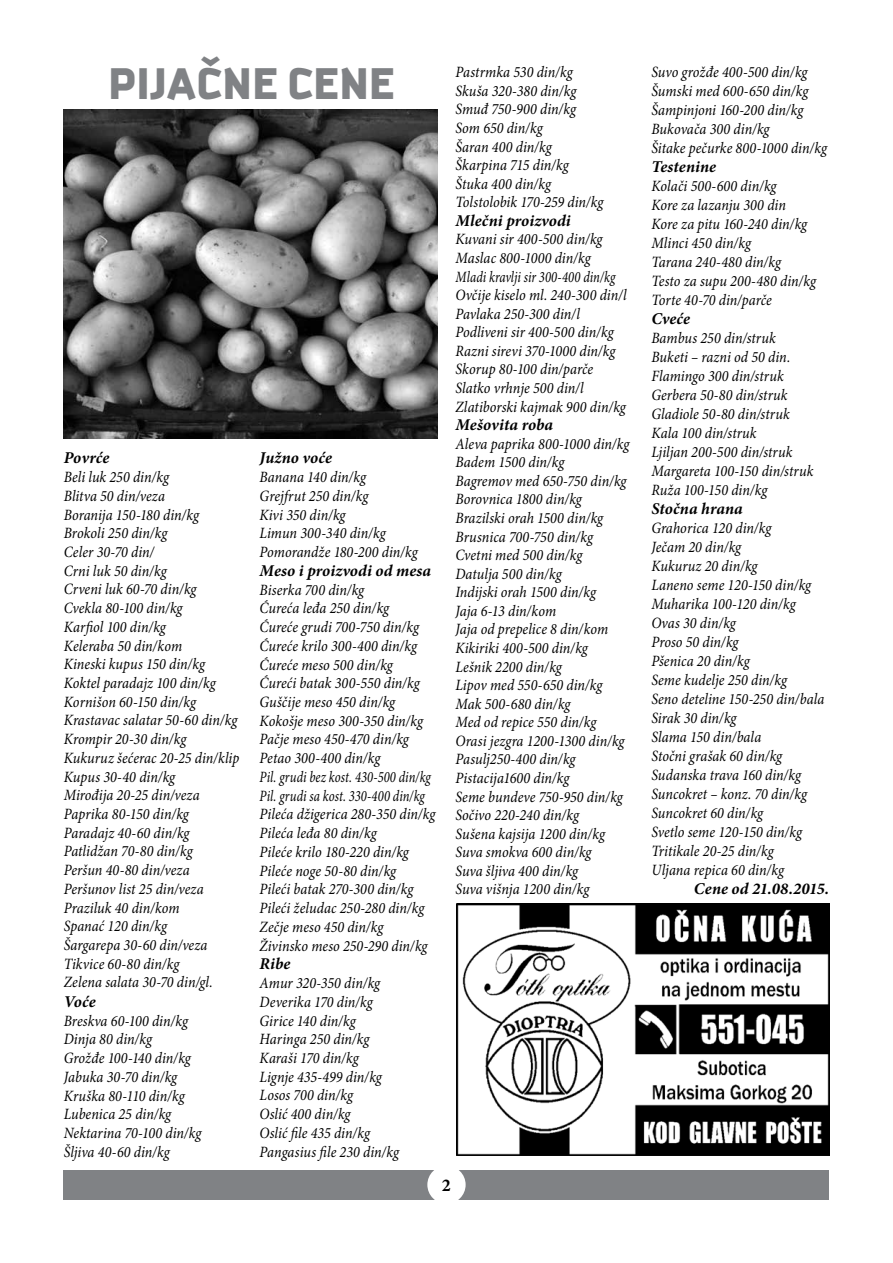
<style>
.page{position:relative;width:893px;height:1263px;background:#fff}
.page>*{position:absolute;margin:0;border:0;box-sizing:border-box;transform-origin:0 0}
.t1{font:900 48px "Kautiva Pro";color:#808285}
.t2{font:700 18px "Minion Pro";color:#000}
.t3{font:italic 700 16.5px "Minion Pro";letter-spacing:.005em;color:#000}
.t4{font:italic 15.75px/18.8px "Minion Pro";color:#000;scale:.9 1}
</style>
<div class="page">
<div style="left:64px;top:1170px;width:765px;height:29px;background:#808285"></div>
<div style="left:427px;top:1165px;width:39px;height:39px;background:#fff;border-radius:50%"></div>
<img style="left:456px;top:904px;width:373px;height:252px">
<img style="left:64px;top:109px;width:373px;height:330px">
<h1 class="t1" style="left:108px;top:57px;width:288px">PIJAČNE CENE</h1>
<p class="t3" style="left:64px;top:446px;width:47px">Povrće</p>
<p class="t4" style="left:64px;top:468px;width:197px">Beli luk 250 din/kg<br>Blitva 50 din/veza<br>Boranija 150-180 din/kg<br>Brokoli 250 din/kg<br>Celer 30-70 din/<br>Crni luk 50 din/kg<br>Crveni luk 60-70 din/kg<br>Cvekla 80-100 din/kg<br>Karfiol 100 din/kg<br>Keleraba 50 din/kom<br>Kineski kupus 150 din/kg<br>Koktel paradajz 100 din/kg<br>Kornišon 60-150 din/kg<br>Krastavac salatar 50-60 din/kg<br>Krompir 20-30 din/kg<br>Kukuruz šećerac 20-25 din/klip<br>Kupus 30-40 din/kg<br>Mirođija 20-25 din/veza<br>Paprika 80-150 din/kg<br>Paradajz 40-60 din/kg<br>Patlidžan 70-80 din/kg<br>Peršun 40-80 din/veza<br>Peršunov list 25 din/veza<br>Praziluk 40 din/kom<br>Spanać 120 din/kg<br>Šargarepa 30-60 din/veza<br>Tikvice 60-80 din/kg<br>Zelena salata 30-70 din/gl.</p>
<p class="t3" style="left:64px;top:990px;width:33px">Voće</p>
<p class="t4" style="left:64px;top:1011px;width:155px">Breskva 60-100 din/kg<br>Dinja 80 din/kg<br>Grožđe 100-140 din/kg<br>Jabuka 30-70 din/kg<br>Kruška 80-110 din/kg<br>Lubenica 25 din/kg<br>Nektarina 70-100 din/kg<br>Šljiva 40-60 din/kg</p>
<p class="t3" style="left:260px;top:446px;width:74px">Južno voće</p>
<p class="t4" style="left:260px;top:468px;width:177px">Banana 140 din/kg<br>Grejfrut 250 din/kg<br>Kivi 350 din/kg<br>Limun 300-340 din/kg<br>Pomorandže 180-200 din/kg</p>
<p class="t3" style="left:260px;top:559px;width:173px">Meso i proizvodi od mesa</p>
<p class="t4" style="left:260px;top:580px;width:197px">Biserka 700 din/kg<br>Ćureća leđa 250 din/kg<br>Ćureće grudi 700-750 din/kg<br>Ćureće krilo 300-400 din/kg<br>Ćureće meso 500 din/kg<br>Ćureći batak 300-550 din/kg<br>Guščije meso 450 din/kg<br>Kokošje meso 300-350 din/kg<br>Pačje meso 450-470 din/kg<br>Petao 300-400 din/kg<br>Pil. grudi bez kost. 430-500 din/kg<br>Pil. grudi sa kost. 330-400 din/kg<br>Pileća džigerica 280-350 din/kg<br>Pileća leđa 80 din/kg<br>Pileće krilo 180-220 din/kg<br>Pileće noge 50-80 din/kg<br>Pileći batak 270-300 din/kg<br>Pileći želudac 250-280 din/kg<br>Zečje meso 450 din/kg<br>Živinsko meso 250-290 din/kg</p>
<p class="t3" style="left:260px;top:952px;width:32px">Ribe</p>
<p class="t4" style="left:260px;top:973px;width:156px">Amur 320-350 din/kg<br>Deverika 170 din/kg<br>Girice 140 din/kg<br>Haringa 250 din/kg<br>Karaši 170 din/kg<br>Lignje 435-499 din/kg<br>Losos 700 din/kg<br>Oslić 400 din/kg<br>Oslić file 435 din/kg<br>Pangasius file 230 din/kg</p>
<p class="t4" style="left:455px;top:63px;width:166px">Pastrmka 530 din/kg<br>Skuša 320-380 din/kg<br>Smuđ 750-900 din/kg<br>Som 650 din/kg<br>Šaran 400 din/kg<br>Škarpina 715 din/kg<br>Štuka 400 din/kg<br>Tolstolobik 170-259 din/kg</p>
<p class="t3" style="left:455px;top:209px;width:117px">Mlečni proizvodi</p>
<p class="t4" style="left:455px;top:230px;width:192px">Kuvani sir 400-500 din/kg<br>Maslac 800-1000 din/kg<br>Mladi kravlji sir 300-400 din/kg<br>Ovčije kiselo ml. 240-300 din/l<br>Pavlaka 250-300 din/l<br>Podliveni sir 400-500 din/kg<br>Razni sirevi 370-1000 din/kg<br>Skorup 80-100 din/parče<br>Slatko vrhnje 500 din/l<br>Zlatiborski kajmak 900 din/kg</p>
<p class="t3" style="left:455px;top:413px;width:99px">Mešovita roba</p>
<p class="t4" style="left:455px;top:434px;width:195px">Aleva paprika 800-1000 din/kg<br>Badem 1500 din/kg<br>Bagremov med 650-750 din/kg<br>Borovnica 1800 din/kg<br>Brazilski orah 1500 din/kg<br>Brusnica 700-750 din/kg<br>Cvetni med 500 din/kg<br>Datulja 500 din/kg<br>Indijski orah 1500 din/kg<br>Jaja 6-13 din/kom<br>Jaja od prepelice 8 din/kom<br>Kikiriki 400-500 din/kg<br>Lešnik 2200 din/kg<br>Lipov med 550-650 din/kg<br>Mak 500-680 din/kg<br>Med od repice 550 din/kg<br>Orasi jezgra 1200-1300 din/kg<br>Pasulj250-400 din/kg<br>Pistacija1600 din/kg<br>Seme bundeve 750-950 din/kg<br>Sočivo 220-240 din/kg<br>Sušena kajsija 1200 din/kg<br>Suva smokva 600 din/kg<br>Suva šljiva 400 din/kg<br>Suva višnja 1200 din/kg</p>
<p class="t2" style="left:442px;top:1173px;width:10px">2</p>
<p class="t4" style="left:651px;top:63px;width:197px">Suvo grožđe 400-500 din/kg<br>Šumski med 600-650 din/kg<br>Šampinjoni 160-200 din/kg<br>Bukovača 300 din/kg<br>Šitake pečurke 800-1000 din/kg</p>
<p class="t3" style="left:651px;top:155px;width:66px">Testenine</p>
<p class="t4" style="left:651px;top:177px;width:185px">Kolači 500-600 din/kg<br>Kore za lazanju 300 din<br>Kore za pitu 160-240 din/kg<br>Mlinci 450 din/kg<br>Tarana 240-480 din/kg<br>Testo za supu 200-480 din/kg<br>Torte 40-70 din/parče</p>
<p class="t3" style="left:651px;top:307px;width:40px">Cveće</p>
<p class="t4" style="left:651px;top:329px;width:182px">Bambus 250 din/struk<br>Buketi – razni od 50 din.<br>Flamingo 300 din/struk<br>Gerbera 50-80 din/struk<br>Gladiole 50-80 din/struk<br>Kala 100 din/struk<br>Ljiljan 200-500 din/struk<br>Margareta 100-150 din/struk<br>Ruža 100-150 din/kg</p>
<p class="t3" style="left:651px;top:497px;width:93px">Stočna hrana</p>
<p class="t4" style="left:651px;top:519px;width:194px">Grahorica 120 din/kg<br>Ječam 20 din/kg<br>Kukuruz 20 din/kg<br>Laneno seme 120-150 din/kg<br>Muharika 100-120 din/kg<br>Ovas 30 din/kg<br>Proso 50 din/kg<br>Pšenica 20 din/kg<br>Seme kudelje 250 din/kg<br>Seno deteline 150-250 din/bala<br>Sirak 30 din/kg<br>Slama 150 din/bala<br>Stočni grašak 60 din/kg<br>Sudanska trava 160 din/kg<br>Suncokret – konz. 70 din/kg<br>Suncokret 60 din/kg<br>Svetlo seme 120-150 din/kg<br>Tritikale 20-25 din/kg<br>Uljana repica 60 din/kg</p>
<p class="t3" style="left:694px;top:877px;width:137px">Cene od 21.08.2015.</p>
</div>
